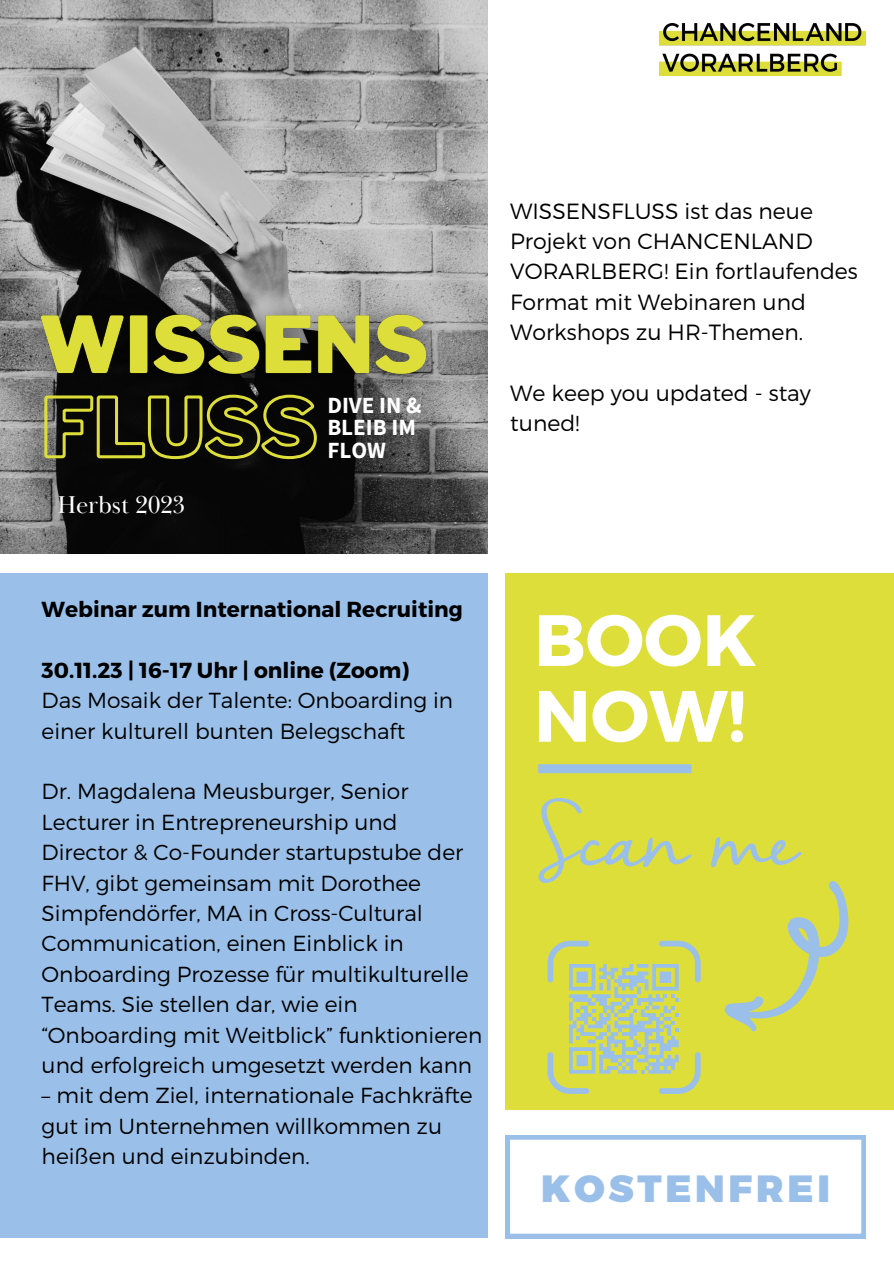
<style>
.page{position:relative;width:894px;height:1264px;background:#fff}
.page>*{position:absolute;margin:0;border:0;box-sizing:border-box;transform-origin:0 0}
.t1{font:700 72.45px "Montserrat";color:#fff}
.t2{font:900 37.95px "Montserrat";letter-spacing:.1em;color:#9ac0e9}
.t3{font:25.05px "Baskerville Display PT";color:#fff}
.t4{font:700 23.1px "Source Sans Pro";color:#fff}
.t5{font:300 21.9px/30.3px "Montserrat";color:#000}
.t6{font:300 21.75px/30.3px "Montserrat";color:#000}
.t7{font:700 21.75px "Montserrat";color:#000}
</style>
<div class="page">
<img style="left:0;top:0;width:487px;height:553px">
<img style="left:659px;top:24px;width:206px;height:52px">
<div style="left:505px;top:573px;width:388px;height:536px;background:#ddde3a"></div>
<div style="left:538px;top:764px;width:153px;height:9px;background:#9ac0e9"></div>
<svg style="left:724px;top:881px;width:125px;height:150px"></svg>
<svg style="left:538px;top:798px;width:153px;height:85px"></svg>
<svg style="left:710px;top:837px;width:91px;height:30px"></svg>
<div style="left:0;top:573px;width:487px;height:665px;background:#9ac0e9"></div>
<svg style="left:505px;top:1135px;width:360px;height:103px"></svg>
<svg style="left:547px;top:940px;width:153px;height:153px"></svg>
<svg style="left:43px;top:411px;width:275px;height:50px;background:#383816"></svg>
<img style="left:7px;top:282px;width:453px;height:129px">
<p class="t3" style="left:57px;top:489px;width:129px">Herbst 2023</p>
<p class="t4" style="left:327px;top:390px;width:96px">DIVE IN &amp;</p>
<p class="t4" style="left:327px;top:412px;width:90px">BLEIB IM</p>
<p class="t4" style="left:327px;top:435px;width:60px">FLOW</p>
<p class="t5" style="left:510px;top:194px;width:349px">WISSENSFLUSS ist das neue<br>Projekt von CHANCENLAND<br>VORARLBERG! Ein fortlaufendes<br>Format mit Webinaren und<br>Workshops zu HR-Themen.</p>
<p class="t5" style="left:510px;top:377px;width:302px">We keep you updated - stay tuned!</p>
<p class="t7" style="left:42px;top:595px;width:422px">Webinar zum International Recruiting</p>
<p class="t7" style="left:42px;top:656px;width:369px">30.11.23 | 16-17 Uhr | online (Zoom)</p>
<p class="t6" style="left:42px;top:684px;width:413px">Das Mosaik der Talente: Onboarding in einer kulturell bunten Belegschaft</p>
<p class="t6" style="left:42px;top:775px;width:442px">Dr. Magdalena Meusburger, Senior Lecturer in Entrepreneurship und Director &amp; Co-Founder startupstube der FHV, gibt gemeinsam mit Dorothee Simpfendörfer, MA in Cross-Cultural Communication, einen Einblick in Onboarding Prozesse für multikulturelle Teams. Sie stellen dar, wie ein “Onboarding mit Weitblick” funktionieren und erfolgreich umgesetzt werden kann</p>
<p class="t6" style="left:42px;top:1079px;width:432px">– mit dem Ziel, internationale Fachkräfte gut im Unternehmen willkommen zu heißen und einzubinden.</p>
<p class="t1" style="left:533px;top:593px;width:224px">BOOK</p>
<p class="t1" style="left:533px;top:668px;width:213px">NOW!</p>
<p class="t2" style="left:541px;top:1163px;width:290px">KOSTENFREI</p>
</div>
